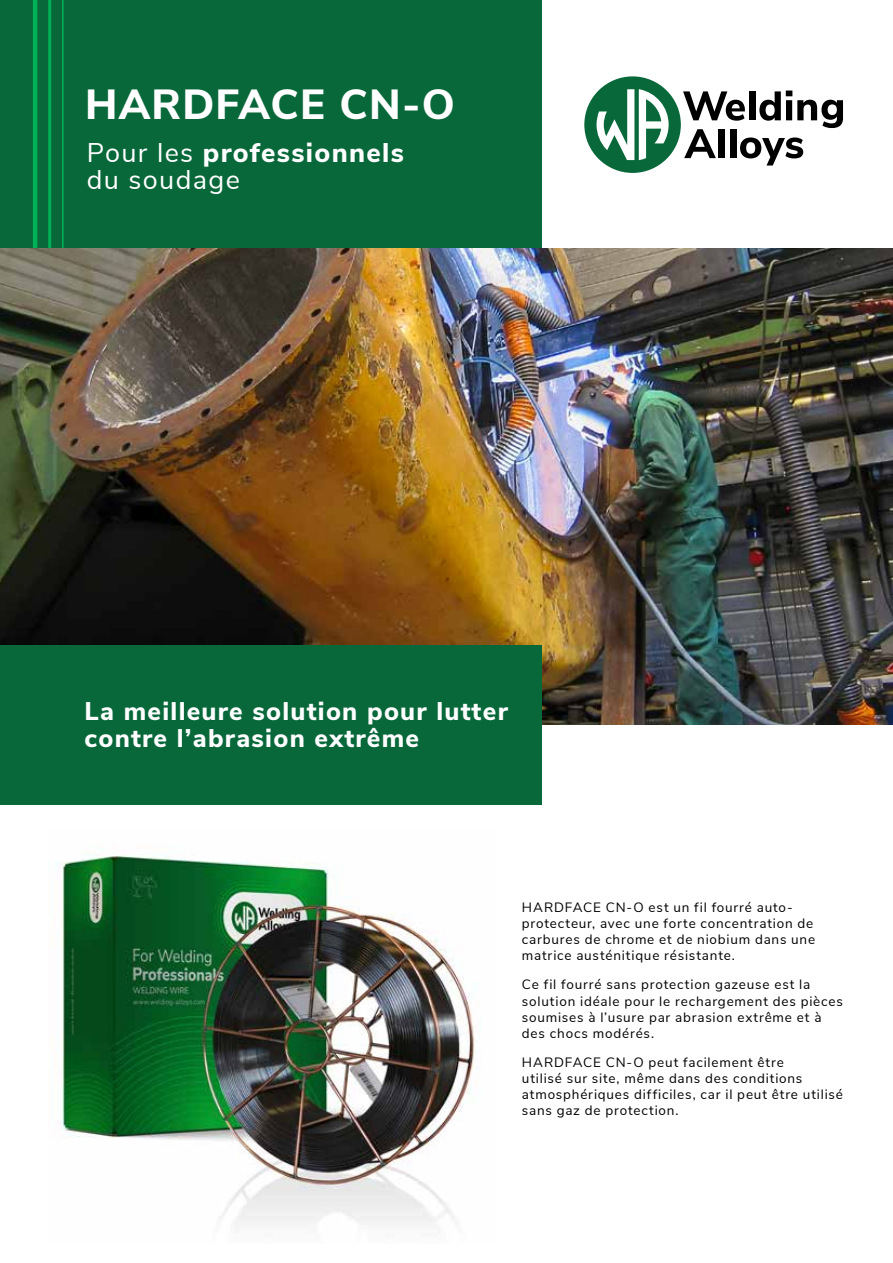
<style>
.page{position:relative;width:893px;height:1263px;background:#fff}
.page>*{position:absolute;margin:0;border:0;box-sizing:border-box;transform-origin:0 0}
.t1{font:800 42px "Nunito Sans";letter-spacing:.03em;color:#fff}
.t2{font:27px/27px "Nunito Sans";letter-spacing:.05em;color:#fff}
.t3{font:800 25.5px/27px "Nunito Sans";letter-spacing:.05em;color:#fff}
.t4{font:13.5px/16.2px "Nunito Sans";letter-spacing:.06em;color:#000}
.s1{font-weight:800}
</style>
<div class="page">
<div style="left:0;top:0;width:542px;height:249px;background:#08683a"></div>
<hr style="left:33px;top:0;width:4px;height:249px;background:#00b156">
<hr style="left:48px;top:0;width:3px;height:249px;background:#00b156">
<hr style="left:62px;top:0;width:2px;height:249px;background:#00b156">
<img style="left:0;top:249px;width:893px;height:476px">
<div style="left:584px;top:76px;width:97px;height:97px;background:#08683a;border-radius:50%"></div>
<svg style="left:597px;top:89px;width:72px;height:71px"></svg>
<svg style="left:683px;top:91px;width:62px;height:30px"></svg>
<div style="left:749px;top:91px;width:6px;height:29px;background:#000"></div>
<svg style="left:759px;top:91px;width:84px;height:37px"></svg>
<svg style="left:684px;top:129px;width:32px;height:29px"></svg>
<div style="left:718px;top:129px;width:7px;height:29px;background:#000"></div>
<div style="left:730px;top:129px;width:6px;height:29px;background:#000"></div>
<svg style="left:740px;top:137px;width:63px;height:28px"></svg>
<div style="left:0;top:645px;width:542px;height:159px;background:#08683a"></div>
<img style="left:48px;top:851px;width:429px;height:382px">
<h1 class="t1" style="left:85px;top:73px;width:371px">HARDFACE CN-O</h1>
<h2 class="t2" style="left:87px;top:138px;width:319px">Pour les <span class="s1">professionnels </span>du soudage</h2>
<h3 class="t3" style="left:85px;top:696px;width:425px">La meilleure solution pour lutter contre l’abrasion extrême</h3>
<p class="t4" style="left:522px;top:898px;width:295px">HARDFACE CN-O est un fil fourré auto&shy;protecteur, avec une forte concentration de carbures de chrome et de niobium dans une matrice austénitique résistante.</p>
<p class="t4" style="left:522px;top:976px;width:322px">Ce fil fourré sans protection gazeuse est la solution idéale pour le rechargement des pièces soumises à l’usure par abrasion extrême et à des chocs modérés.</p>
<p class="t4" style="left:522px;top:1053px;width:322px">HARDFACE CN-O peut facilement être<br>utilisé sur site, même dans des conditions atmosphériques difficiles, car il peut être utilisé sans gaz de protection.</p>
</div>
